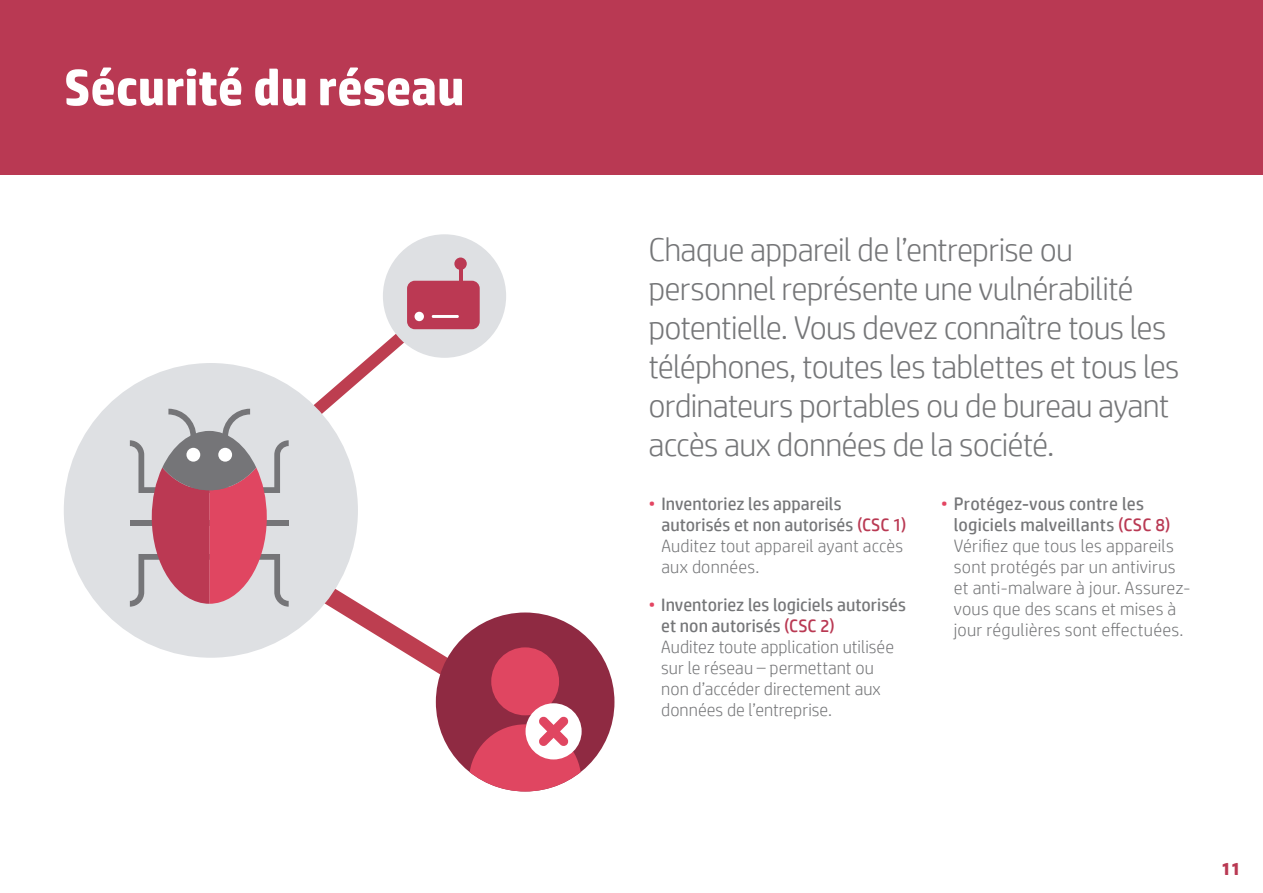
<style>
.page{position:relative;width:1263px;height:893px;background:#fff}
.page>*{position:absolute;margin:0;border:0;box-sizing:border-box;transform-origin:0 0}
.t1{font:700 51px "HP Simplified";letter-spacing:-.005em;color:#fff}
.t2{font:300 33px/39px "HP Simplified";letter-spacing:-.025em;color:#757678}
.t3{font:300 18px/21px "HP Simplified";letter-spacing:.005em;color:#757678}
.t4{font:18px/21px "HP Simplified";color:#757678}
.t5{font:700 18px "HP Simplified";color:#b93953}
.s1{font-weight:300;color:#e34562}
.s2{color:#b93953}
.s3{font-weight:300}
.s4{color:#e34562}
.s5{font-weight:400}
.s6{font-weight:400;color:#b93953}
</style>
<div class="page">
<div style="left:0;top:0;width:1263px;height:174px;background:#b93953"></div>
<svg style="left:161px;top:287px;width:243px;height:122px"></svg>
<div style="left:64px;top:363px;width:294px;height:295px;background:#dee0e3;border-radius:50%"></div>
<div style="left:383px;top:234px;width:123px;height:124px;background:#dee0e3;border-radius:50%"></div>
<div style="left:436px;top:612px;width:178px;height:179px;background:#8f2a42;border-radius:50%"></div>
<div style="left:491px;top:647px;width:68px;height:68px;background:#e04661;border-radius:50%"></div>
<div style="left:525px;top:703px;width:57px;height:56px;background:#fff;border-radius:50%"></div>
<svg style="left:470px;top:716px;width:111px;height:75px"></svg>
<svg style="left:130px;top:409px;width:351px;height:289px"></svg>
<div style="left:407px;top:281px;width:73px;height:48px;background:#bb3953;border-radius:8px"></div>
<hr style="left:459px;top:264px;width:3px;height:28px;background:#bb3953">
<div style="left:454px;top:258px;width:13px;height:12px;background:#bb3953;border-radius:50%"></div>
<div style="left:414px;top:312px;width:10px;height:9px;background:#fff;border-radius:50%"></div>
<hr style="left:432px;top:315px;width:27px;height:3px;background:#fff">
<h1 class="t1" style="left:64px;top:54px;width:402px">Sécurité du réseau</h1>
<p class="t2" style="left:648px;top:229px;width:533px">Chaque appareil de l’entreprise ou personnel représente une vulnérabilité potentielle. Vous devez connaître tous les téléphones, toutes les tablettes et tous les ordinateurs portables ou de bureau ayant accès aux données de la société.</p>
<p class="t4" style="left:661px;top:493px;width:247px;text-indent:-13px"><span class="s1">•</span> Inventoriez les appareils autorisés et non autorisés <span class="s2">(CSC 1)<br></span><span class="s3">Auditez tout appareil ayant accès aux données.</span></p>
<p class="t3" style="left:661px;top:594px;width:246px;text-indent:-13px"><span class="s4">•</span> <span class="s5">Inventoriez les logiciels autorisés et non autorisés</span> <span class="s6">(CSC 2)<br></span>Auditez toute application utilisée sur le réseau – permettant ou<br>non d’accéder directement aux données de l’entreprise.</p>
<p class="t3" style="left:954px;top:493px;width:238px;text-indent:-13px"><span class="s4">•</span> <span class="s5">Protégez-vous contre les logiciels malveillants</span> <span class="s6">(CSC 8)<br></span>Vérifiez que tous les appareils sont protégés par un antivirus et anti-malware à jour. Assurez&shy;vous que des scans et mises à jour régulières sont effectuées.</p>
<p class="t5" style="left:1221px;top:857px;width:21px">11</p>
</div>
